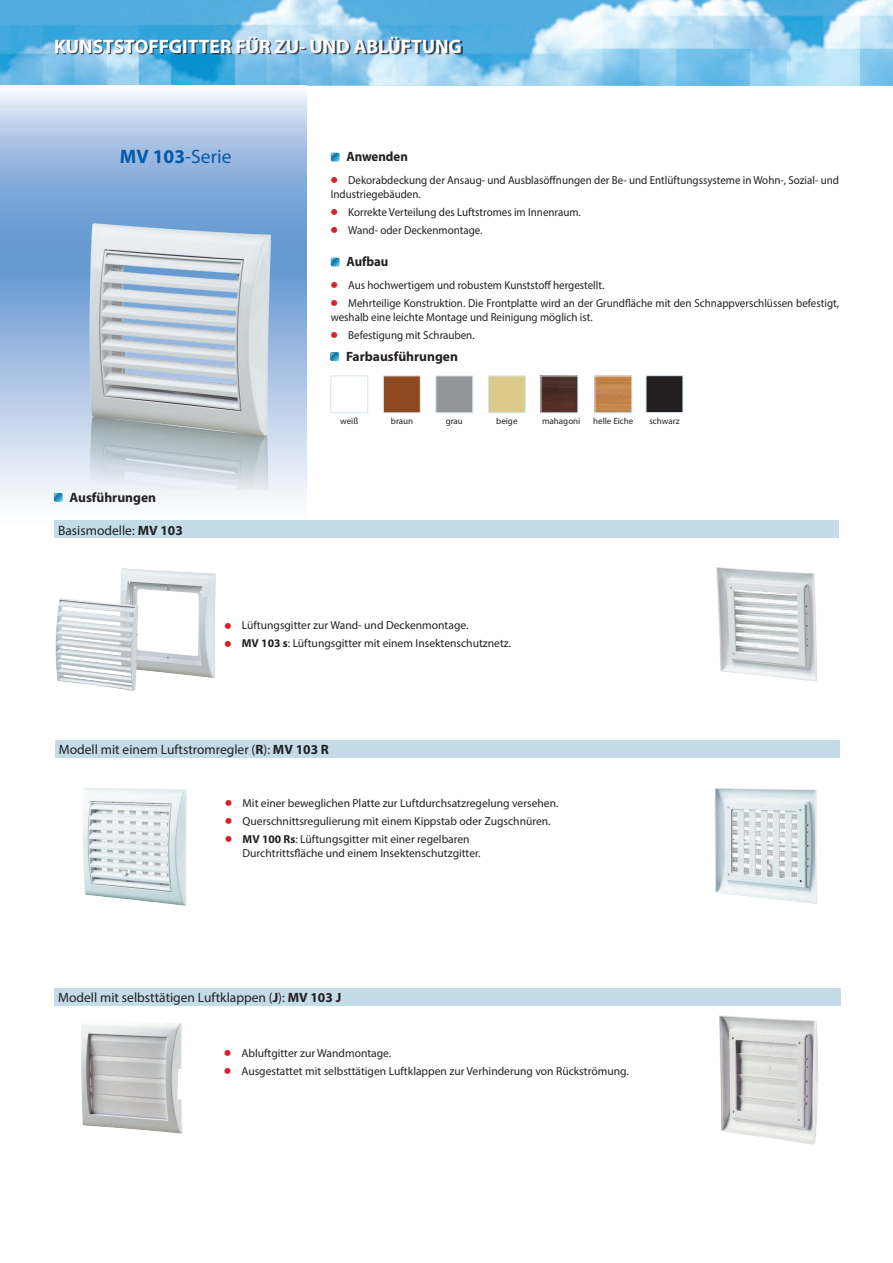
<style>
.page{position:relative;width:893px;height:1263px;background:#fff}
.page>*{position:absolute;margin:0;border:0;box-sizing:border-box;transform-origin:0 0}
.t1{font:700 19.5px "Myriad Pro";color:#fff}
.t2{font:19.5px "Myriad Pro";color:#015aaa}
.t3{font:13.5px "Myriad Pro";color:#231f20}
.t4{font:700 13.5px "Myriad Pro";color:#231f20}
.t5{font:700 13.5px "Myriad Pro";color:#231f20;scale:.95 1}
.t6{font:11.55px/13.8px "Myriad Pro";color:#231f20;scale:.95 1}
.t7{font:11.55px/13.8px "Myriad Pro";color:#231f20}
.t8{font:9px "Myriad Pro";color:#231f20}
.s1{font-weight:700}
.s2{font-family:"Free Set C";font-weight:700;font-size:17.4px;color:#d1232a}
</style>
<div class="page">
<img style="left:0;top:0;width:893px;height:85px">
<svg style="left:0;top:93px;width:306px;height:428px;background:#b0c8e6"></svg>
<img style="left:66px;top:197px;width:217px;height:292px">
<img style="left:719px;top:1015px;width:100px;height:130px">
<div style="left:54px;top:989px;width:786px;height:17px;background:#c3dce8"></div>
<img style="left:81px;top:1020px;width:102px;height:114px">
<svg style="left:177px;top:1069px;width:6px;height:30px"></svg>
<div style="left:54px;top:521px;width:785px;height:17px;background:#c3dce8"></div>
<div style="left:55px;top:741px;width:785px;height:17px;background:#c3dce8"></div>
<img style="left:55px;top:568px;width:161px;height:123px">
<img style="left:716px;top:567px;width:101px;height:115px">
<img style="left:714px;top:788px;width:104px;height:116px">
<svg style="left:54px;top:493px;width:8px;height:8px"></svg>
<img style="left:83px;top:788px;width:104px;height:118px">
<svg style="left:331px;top:153px;width:8px;height:8px"></svg>
<svg style="left:331px;top:258px;width:8px;height:8px"></svg>
<svg style="left:330px;top:352px;width:9px;height:9px"></svg>
<div style="left:330px;top:375px;width:38px;height:38px;border:1px solid #d6e7ef"></div>
<div style="left:383px;top:375px;width:38px;height:38px;background:#90491e;border:1px solid #d6e7ef"></div>
<div style="left:435px;top:375px;width:38px;height:38px;background:#939598;border:1px solid #d6e7ef"></div>
<div style="left:488px;top:375px;width:38px;height:38px;background:#dcca8a;border:1px solid #d6e7ef"></div>
<img style="left:542px;top:377px;width:34px;height:34px">
<img style="left:596px;top:377px;width:34px;height:34px">
<div style="left:594px;top:375px;width:38px;height:38px;border:1px solid #d6e7ef"></div>
<div style="left:646px;top:375px;width:37px;height:38px;background:#231f20;border:1px solid #d6e7ef"></div>
<div style="left:57px;top:38px;width:405px;height:17px;background:#231f20;opacity:.75"></div>
<h1 class="t1" style="left:54px;top:34px;width:409px">KUNSTSTOFFGITTER FÜR ZU- UND ABLÜFTUNG</h1>
<h1 class="t2" style="left:120px;top:145px;width:113px"><span class="s1">MV 103</span>-Serie</h1>
<p class="t4" style="left:70px;top:488px;width:88px">Ausführungen</p>
<p class="t3" style="left:58px;top:522px;width:126px">Basismodelle: <span class="s1">MV 103</span></p>
<p class="t5" style="left:346px;top:148px;width:66px">Anwenden</p>
<p class="t6" style="left:331px;top:173px;width:536px"><span class="s2">•</span> Dekorabdeckung der Ansaug- und Ausblasöffnungen der Be- und Entlüftungssysteme in Wohn-, Sozial- und<br>Industriegebäuden.</p>
<p class="t6" style="left:331px;top:205px;width:265px"><span class="s2">•</span> Korrekte Verteilung des Luftstromes im Innenraum.</p>
<p class="t6" style="left:331px;top:223px;width:161px"><span class="s2">•</span> Wand- oder Deckenmontage.</p>
<p class="t5" style="left:346px;top:253px;width:46px">Aufbau</p>
<p class="t6" style="left:331px;top:278px;width:289px"><span class="s2">•</span> Aus hochwertigem und robustem Kunststoff hergestellt.</p>
<p class="t6" style="left:331px;top:296px;width:536px"><span class="s2">•</span> Mehrteilige Konstruktion. Die Frontplatte wird an der Grundfläche mit den Schnappverschlüssen befestigt, weshalb eine leichte Montage und Reinigung möglich ist.</p>
<p class="t6" style="left:331px;top:328px;width:153px"><span class="s2">•</span> Befestigung mit Schrauben.</p>
<p class="t4" style="left:346px;top:347px;width:113px">Farbausführungen</p>
<p class="t8" style="left:340px;top:416px;width:20px">weiß</p>
<p class="t8" style="left:391px;top:416px;width:24px">braun</p>
<p class="t8" style="left:446px;top:416px;width:19px">grau</p>
<p class="t8" style="left:496px;top:416px;width:23px">beige</p>
<p class="t8" style="left:542px;top:416px;width:40px">mahagoni</p>
<p class="t8" style="left:593px;top:416px;width:42px">helle Eiche</p>
<p class="t8" style="left:649px;top:416px;width:32px">schwarz</p>
<p class="t7" style="left:224px;top:618px;width:246px"><span class="s2">•</span> Lüftungsgitter zur Wand- und Deckenmontage.</p>
<p class="t7" style="left:224px;top:636px;width:288px"><span class="s2">•</span> <span class="s1">MV 103 s</span>: Lüftungsgitter mit einem Insektenschutznetz.</p>
<p class="t3" style="left:59px;top:741px;width:272px">Modell mit einem Luftstromregler (<span class="s1">R</span>): <span class="s1">MV 103 R</span></p>
<p class="t7" style="left:225px;top:796px;width:335px"><span class="s2">•</span> Mit einer beweglichen Platte zur Luftdurchsatzregelung versehen.</p>
<p class="t7" style="left:225px;top:814px;width:327px"><span class="s2">•</span> Querschnittsregulierung mit einem Kippstab oder Zugschnüren.</p>
<p class="t7" style="left:243px;top:832px;width:240px;text-indent:-17px"><span class="s2">•</span> <span class="s1">MV 100 Rs</span>: Lüftungsgitter mit einer regelbaren<br>Durchtrittsfläche und einem Insektenschutzgitter.</p>
<p class="t3" style="left:58px;top:989px;width:284px">Modell mit selbsttätigen Luftklappen (<span class="s1">J</span>): <span class="s1">MV 103 J</span></p>
<p class="t7" style="left:224px;top:1046px;width:169px"><span class="s2">•</span> Abluftgitter zur Wandmontage.</p>
<p class="t7" style="left:224px;top:1064px;width:406px"><span class="s2">•</span> Ausgestattet mit selbsttätigen Luftklappen zur Verhinderung von Rückströmung.</p>
</div>
